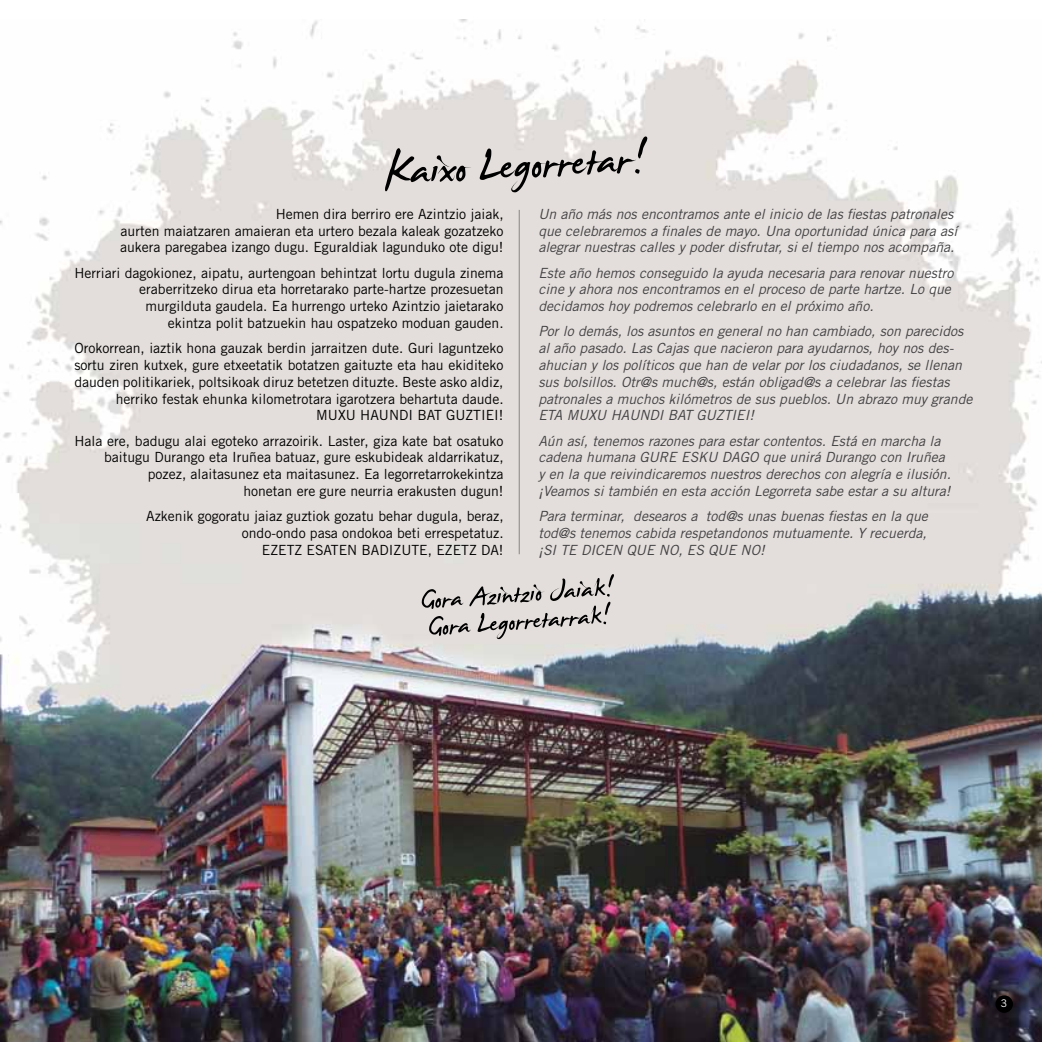
<style>
.page{position:relative;width:1042px;height:1042px;background:#fff}
.page>*{position:absolute;margin:0;border:0;box-sizing:border-box;transform-origin:0 0}
.t1{font:italic 14px/16.8px "Trade Gothic";color:#414042}
.t2{font:14px/16.8px "Trade Gothic";color:#000;text-align:right}
.t3{font:10.5px "Trade Gothic";color:#fff}
</style>
<div class="page">
<img style="left:0;top:20px;width:1042px;height:1022px">
<div style="left:995px;top:995px;width:18px;height:18px;background:#000;border-radius:50%"></div>
<hr style="left:519px;top:210px;width:1px;height:344px;background:#848688">
<svg style="left:385px;top:136px;width:262px;height:56px;background:#c4bfbd"></svg>
<svg style="left:422px;top:574px;width:192px;height:65px;background:#c4bfbd"></svg>
<p class="t2" style="left:120px;top:205px;width:385px;text-align:justify;text-indent:156px">Hemen dira berriro ere Azintzio jaiak, aurten maiatzaren amaieran eta urtero bezala kaleak gozatzeko aukera paregabea izango dugu. Eguraldiak lagunduko ote digu!</p>
<p class="t2" style="left:74px;top:264px;width:431px">Herriari dagokionez, aipatu, aurtengoan behintzat lortu dugula zinema eraberritzeko dirua eta horretarako parte-hartze prozesuetan murgilduta gaudela. Ea hurrengo urteko Azintzio jaietarako<br>ekintza polit batzuekin hau ospatzeko moduan gauden.</p>
<p class="t2" style="left:74px;top:340px;width:431px">Orokorrean, iaztik hona gauzak berdin jarraitzen dute. Guri laguntzeko sortu ziren kutxek, gure etxeetatik botatzen gaituzte eta hau ekiditeko dauden politikariek, poltsikoak diruz betetzen dituzte. Beste asko aldiz, herriko festak ehunka kilometrotara igarotzera behartuta daude.<br>MUXU HAUNDI BAT GUZTIEI!</p>
<p class="t2" style="left:74px;top:432px;width:431px">Hala ere, badugu alai egoteko arrazoirik. Laster, giza kate bat osatuko baitugu Durango eta Iruñea batuaz, gure eskubideak aldarrikatuz, pozez, alaitasunez eta maitasunez. Ea legorretarrokekintza<br>honetan ere gure neurria erakusten dugun!</p>
<p class="t2" style="left:146px;top:508px;width:359px">Azkenik gogoratu jaiaz guztiok gozatu behar dugula, beraz, ondo-ondo pasa ondokoa beti errespetatuz.<br>EZETZ ESATEN BADIZUTE, EZETZ DA!</p>
<p class="t1" style="left:538px;top:205px;width:420px">Un año más nos encontramos ante el inicio de las fiestas patronales que celebraremos a finales de mayo. Una oportunidad única para así alegrar nuestras calles y poder disfrutar, si el tiempo nos acompaña.</p>
<p class="t1" style="left:538px;top:264px;width:416px">Este año hemos conseguido la ayuda necesaria para renovar nuestro cine y ahora nos encontramos en el proceso de parte hartze. Lo que decidamos hoy podremos celebrarlo en el próximo año.</p>
<p class="t1" style="left:538px;top:323px;width:436px">Por lo demás, los asuntos en general no han cambiado, son parecidos al año pasado. Las Cajas que nacieron para ayudarnos, hoy nos des&shy;ahucian y los políticos que han de velar por los ciudadanos, se llenan sus bolsillos. Otr@s much@s, están obligad@s a celebrar las fiestas patronales a muchos kilómetros de sus pueblos. Un abrazo muy grande ETA MUXU HAUNDI BAT GUZTIEI!</p>
<p class="t1" style="left:538px;top:432px;width:414px">Aún así, tenemos razones para estar contentos. Está en marcha la cadena humana GURE ESKU DAGO que unirá Durango con Iruñea y en la que reivindicaremos nuestros derechos con alegría e ilusión. ¡Veamos si también en esta acción Legorreta sabe estar a su altura!</p>
<p class="t1" style="left:538px;top:508px;width:391px;text-align:justify">Para terminar, desearos a tod@s unas buenas fiestas en la que tod@s tenemos cabida respetandonos mutuamente. Y recuerda, ¡SI TE DICEN QUE NO, ES QUE NO!</p>
<p class="t3" style="left:1001px;top:997px;width:8px">3</p>
</div>
